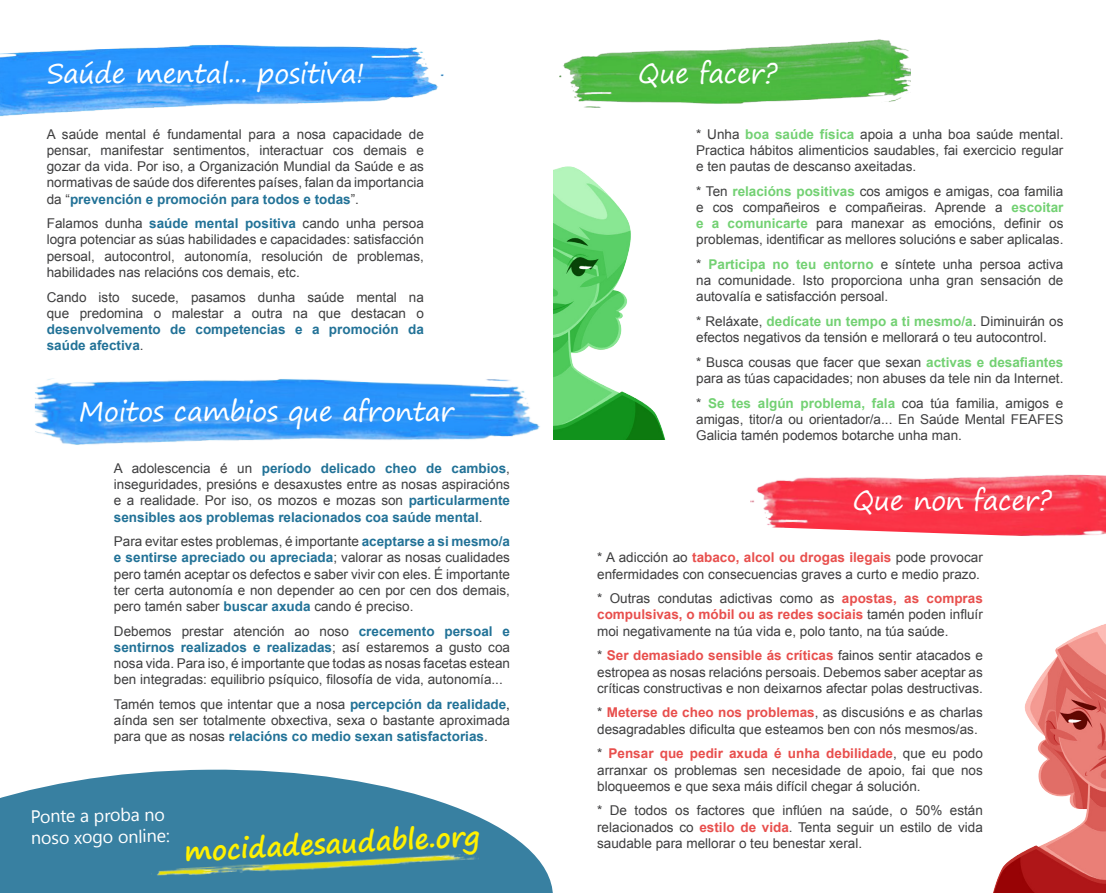
<style>
.page{position:relative;width:1106px;height:893px;background:#fff}
.page>*{position:absolute;margin:0;border:0;box-sizing:border-box;transform-origin:0 0}
.t1{font:700 27.45px "Segoe Print";color:#fff101}
.t2{font:27px "Segoe Print";letter-spacing:-.02em;color:#fff}
.t3{font:18px/21.6px "Nirmala UI";color:#fff}
.t4{font:13.5px/16.2px "Arial";color:#3e3e3f;text-align:justify}
.s1{font-weight:700;color:#227297}
.s2{font-weight:700;color:#73d173}
.s3{color:#231f20}
.s4{font-weight:700;color:#e84f4d}
</style>
<div class="page">
<svg style="left:0;top:769px;width:553px;height:124px;fill:#3880a1"></svg>
<img style="left:151px;top:849px;width:328px;height:37px">
<img style="left:750px;top:474px;width:356px;height:62px">
<img style="left:0;top:44px;width:443px;height:73px">
<img style="left:559px;top:39px;width:351px;height:69px">
<img style="left:35px;top:378px;width:505px;height:67px">
<img style="left:993px;top:624px;width:113px;height:269px">
<img style="left:553px;top:166px;width:112px;height:273px">
<p class="t2" style="left:47px;top:50px;width:319px">Saúde mental... positiva!</p>
<p class="t2" style="left:638px;top:50px;width:141px">Que facer?</p>
<p class="t4" style="left:47px;top:126px;width:379px">A saúde mental é fundamental para a nosa capacidade de pensar, manifestar sentimentos, interactuar cos demais e gozar da vida. Por iso, a Organización Mundial da Saúde e as normativas de saúde dos diferentes países, falan da importancia da “<span class="s1">prevención e promoción para todos e todas</span>”.</p>
<p class="t4" style="left:47px;top:216px;width:379px">Falamos dunha <span class="s1">saúde mental positiva</span> cando unha persoa logra potenciar as súas habilidades e capacidades: satisfacción persoal, autocontrol, autonomía, resolución de problemas, habilidades nas relacións cos demais, etc.</p>
<p class="t4" style="left:47px;top:289px;width:379px">Cando isto sucede, pasamos dunha saúde mental na que predomina o malestar a outra na que destacan o <span class="s1">desenvolvemento de competencias e a promoción da saúde afectiva</span>.</p>
<p class="t4" style="left:696px;top:126px;width:369px">* Unha <span class="s2">boa saúde física</span> apoia a unha boa saúde mental.<br>Practica hábitos alimenticios saudables, fai exercicio regular e ten pautas de descanso axeitadas.</p>
<p class="t4" style="left:696px;top:183px;width:369px">* Ten <span class="s2">relacións positivas</span> cos amigos e amigas, coa familia e cos compañeiros e compañeiras. Aprende a <span class="s2">escoitar e a comunicarte</span> para manexar as emocións, definir os problemas, identificar as mellores solucións e saber aplicalas.</p>
<p class="t4" style="left:696px;top:256px;width:369px">* <span class="s2">Participa no teu entorno</span> e síntete unha persoa activa na comunidade. Isto proporciona unha gran sensación de autovalía e satisfacción persoal.</p>
<p class="t4" style="left:696px;top:313px;width:369px">* Reláxate, <span class="s2">dedícate un tempo a ti mesmo/a</span>. Diminuirán os efectos negativos da tensión e mellorará o teu autocontrol.</p>
<p class="t4" style="left:696px;top:354px;width:369px">* Busca cousas que facer que sexan <span class="s2">activas e desafiantes </span>para as túas capacidades; non abuses da tele nin da Internet.</p>
<p class="t4" style="left:696px;top:395px;width:369px">* <span class="s2">Se tes algún problema, fala</span> coa túa familia, amigos e amigas, titor/a ou orientador/a... En Saúde Mental FEAFES Galicia tamén podemos botarche unha man.</p>
<p class="t2" style="left:79px;top:388px;width:376px">Moitos cambios que afrontar</p>
<p class="t4" style="left:114px;top:460px;width:397px">A adolescencia é un <span class="s1">período delicado cheo de cambios</span>, inseguridades, presións e desaxustes entre as nosas aspiracións e a realidade. Por iso, os mozos e mozas son <span class="s1">particularmente sensibles aos problemas relacionados coa saúde mental</span>.</p>
<p class="t4" style="left:114px;top:533px;width:397px">Para evitar estes problemas, é importante <span class="s1">aceptarse a si mesmo/a e sentirse apreciado ou apreciada</span>; valorar as nosas cualidades pero tamén aceptar os defectos e saber vivir con eles. É importante ter certa autonomía e non depender ao cen por cen dos demais, pero tamén saber <span class="s1">buscar axuda</span> cando é preciso.</p>
<p class="t4" style="left:114px;top:623px;width:397px">Debemos prestar atención ao noso <span class="s1">crecemento persoal e sentirnos realizados e realizadas</span>; así estaremos a gusto coa nosa vida. Para iso, é importante que todas as nosas facetas estean ben integradas: equilibrio psíquico, filosofía de vida, autonomía...</p>
<p class="t4" style="left:114px;top:696px;width:397px">Tamén temos que intentar que a nosa <span class="s1">percepción da realidade</span><span class="s3">, </span>aínda sen ser totalmente obxectiva, sexa o bastante aproximada para que as nosas <span class="s1">relacións co medio sexan satisfactorias</span>.</p>
<p class="t3" style="left:31px;top:805px;width:140px;rotate:-1deg">Ponte a proba no noso xogo online:</p>
<p class="t1" style="left:183px;top:826px;width:297px;rotate:-3deg">mocidadesaudable.org</p>
<p class="t2" style="left:852px;top:477px;width:201px">Que non facer?</p>
<p class="t4" style="left:597px;top:550px;width:387px">* A adicción ao <span class="s4">tabaco, alcol ou drogas ilegais</span> pode provocar enfermidades con consecuencias graves a curto e medio prazo.</p>
<p class="t4" style="left:597px;top:590px;width:387px">* Outras condutas adictivas como as <span class="s4">apostas, as compras compulsivas, o móbil ou as redes sociais</span> tamén poden influír moi negativamente na túa vida e, polo tanto, na túa saúde.</p>
<p class="t4" style="left:597px;top:648px;width:387px">* <span class="s4">Ser demasiado sensible ás críticas</span> fainos sentir atacados e estropea as nosas relacións persoais. Debemos saber aceptar as críticas constructivas e non deixarnos afectar polas destructivas.</p>
<p class="t4" style="left:597px;top:705px;width:387px">* <span class="s4">Meterse de cheo nos problemas</span>, as discusións e as charlas desagradables dificulta que esteamos ben con nós mesmos/as.</p>
<p class="t4" style="left:597px;top:746px;width:387px">* <span class="s4">Pensar que pedir axuda é unha debilidade</span>, que eu podo arranxar os problemas sen necesidade de apoio, fai que nos bloqueemos e que sexa máis difícil chegar á solución.</p>
<p class="t4" style="left:597px;top:803px;width:387px">* De todos os factores que inflúen na saúde, o 50% están relacionados co <span class="s4">estilo de vida</span>. Tenta seguir un estilo de vida saudable para mellorar o teu benestar xeral.</p>
</div>
